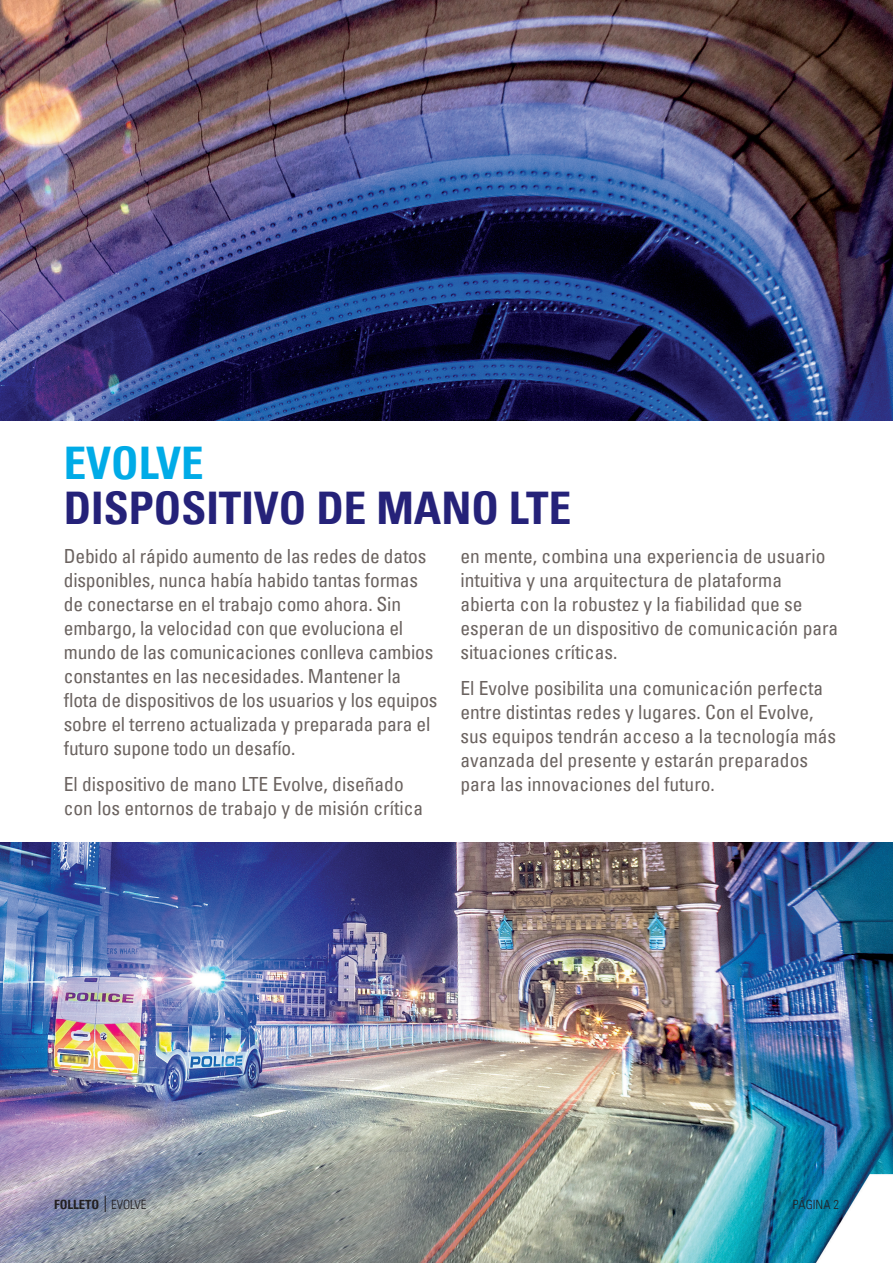
<style>
.page{position:relative;width:893px;height:1263px;background:#fff}
.page>*{position:absolute;margin:0;border:0;box-sizing:border-box;transform-origin:0 0}
.t1{font:700 condensed 45px/45px "Univers LT";color:#252279}
.t2{font:condensed 19.5px/24px "Univers LT";color:#6b6360}
.t3{font:700 condensed 12.75px "Univers LT";color:#231f20}
.t4{font:300 condensed 12.75px "Univers LT";color:#231f20}
.s1{color:#00abe7}
.s2{font-weight:300}
</style>
<div class="page">
<img style="left:0;top:842px;width:893px;height:421px">
<img style="left:0;top:0;width:893px;height:421px">
<svg style="left:105px;top:1196px;width:1px;height:16px"></svg>
<p class="t1" style="left:64px;top:440px;width:509px"><span class="s1">EVOLVE<br></span>DISPOSITIVO DE MANO LTE</p>
<p class="t2" style="left:64px;top:543px;width:375px">Debido al rápido aumento de las redes de datos disponibles, nunca había habido tantas formas de conectarse en el trabajo como ahora. Sin embargo, la velocidad con que evoluciona el mundo de las comunicaciones conlleva cambios constantes en las necesidades. Mantener la flota de dispositivos de los usuarios y los equipos sobre el terreno actualizada y preparada para el futuro supone todo un desafío.</p>
<p class="t2" style="left:64px;top:772px;width:361px">El dispositivo de mano LTE Evolve, diseñado con los entornos de trabajo y de misión crítica</p>
<p class="t2" style="left:460px;top:543px;width:379px">en mente, combina una experiencia de usuario intuitiva y una arquitectura de plataforma abierta con la robustez y la fiabilidad que se esperan de un dispositivo de comunicación para situaciones críticas.</p>
<p class="t2" style="left:460px;top:676px;width:377px">El Evolve posibilita una comunicación perfecta entre distintas redes y lugares. Con el Evolve, sus equipos tendrán acceso a la tecnología más avanzada del presente y estarán preparados para las innovaciones del futuro.</p>
<p class="t3" style="left:54px;top:1196px;width:94px">FOLLETO <span class="s2">EVOLVE</span></p>
<p class="t4" style="left:793px;top:1197px;width:48px">PÁGINA 2</p>
</div>
